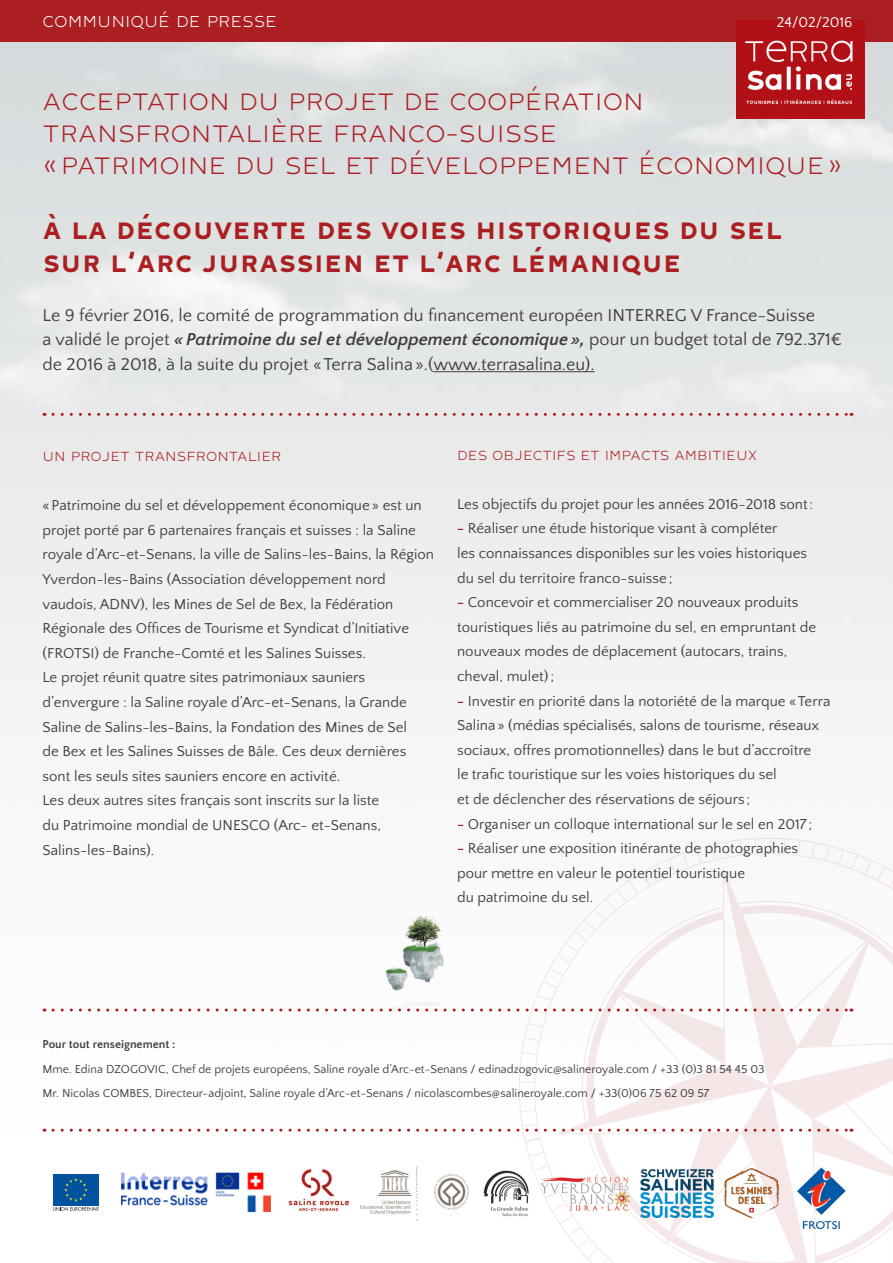
<style>
.page{position:relative;width:893px;height:1263px;background:#fff}
.page>*{position:absolute;margin:0;border:0;box-sizing:border-box;transform-origin:0 0}
.t1{font:300 27px "Mihaly";color:#ab1e21}
.t2{font:500 27px "Mihaly";color:#ab1e21}
.t3{font:18px/24.6px "Quattrocento Sans";color:#3e3e3f}
.t4{font:300 18px "Mihaly";color:#fff}
.t5{font:15px/24.6px "Quattrocento Sans";color:#3e3e3f}
.t6{font:300 15px "Mihaly";color:#ab1e21}
.t7{font:15px "Quattrocento Sans";color:#fff}
.t8{font:12px "Quattrocento Sans";color:#3e3e3f}
.t9{font:700 12px "Quattrocento Sans";color:#3e3e3f}
.s1{font-weight:700;font-style:italic}
.s2{font-weight:700;color:#ab1e21}
</style>
<div class="page">
<img style="left:0;top:42px;width:893px;height:1090px">
<div style="left:0;top:0;width:893px;height:42px;background:#ab1e21"></div>
<img style="left:737px;top:21px;width:127px;height:98px">
<hr style="left:433px;top:371px;width:162px;height:1px;background:#3e3e3f">
<svg style="left:53px;top:413px;width:799px;height:3px;background:#d8b5b6"></svg>
<svg style="left:495px;top:814px;width:398px;height:25px"></svg>
<svg style="left:53px;top:839px;width:840px;height:424px"></svg>
<img style="left:374px;top:907px;width:81px;height:111px">
<p class="t4" style="left:43px;top:11px;width:236px">COMMUNIQUÉ DE PRESSE</p>
<p class="t7" style="left:777px;top:14px;width:77px">24/02/2016</p>
<p class="t1" style="left:43px;top:86px;width:603px">ACCEPTATION DU PROJET DE COOPÉRATION</p>
<p class="t1" style="left:43px;top:118px;width:516px">TRANSFRONTALIÈRE FRANCO-SUISSE</p>
<p class="t1" style="left:43px;top:151px;width:802px">«PATRIMOINE DU SEL ET DÉVELOPPEMENT ÉCONOMIQUE»</p>
<p class="t2" style="left:43px;top:206px;width:741px">À LA DÉCOUVERTE DES VOIES HISTORIQUES DU SEL</p>
<p class="t2" style="left:43px;top:238px;width:641px">SUR L’ARC JURASSIEN ET L’ARC LÉMANIQUE</p>
<p class="t3" style="left:43px;top:303px;width:774px">Le 9 février 2016, le comité de programmation du financement européen INTERREG V France-Suisse</p>
<p class="t3" style="left:43px;top:328px;width:801px">a validé le projet <span class="s1">«Patrimoine du sel et développement économique»,</span> pour un budget total de 792.371€ de 2016 à 2018, à la suite du projet «Terra Salina ».(www.terrasalina.eu).</p>
<p class="t6" style="left:43px;top:448px;width:240px">UN PROJET TRANSFRONTALIER</p>
<p class="t5" style="left:43px;top:493px;width:393px">«Patrimoine du sel et développement économique» est un projet porté par 6 partenaires français et suisses : la Saline royale d’Arc-et-Senans, la ville de Salins-les-Bains, la Région Yverdon-les-Bains (Association développement nord</p>
<p class="t5" style="left:43px;top:592px;width:368px">vaudois, ADNV), les Mines de Sel de Bex, la Fédération<br>Régionale des Offices de Tourisme et Syndicat d’Initiative (FROTSI) de Franche-Comté et les Salines Suisses.</p>
<p class="t5" style="left:43px;top:666px;width:324px">Le projet réunit quatre sites patrimoniaux sauniers</p>
<p class="t5" style="left:43px;top:690px;width:366px">d’envergure : la Saline royale d’Arc-et-Senans, la Grande<br>Saline de Salins-les-Bains, la Fondation des Mines de Sel</p>
<p class="t5" style="left:43px;top:739px;width:365px">de Bex et les Salines Suisses de Bâle. Ces deux dernières sont les seuls sites sauniers encore en activité.</p>
<p class="t5" style="left:43px;top:789px;width:338px">Les deux autres sites français sont inscrits sur la liste</p>
<p class="t5" style="left:43px;top:813px;width:340px">du Patrimoine mondial de UNESCO (Arc- et-Senans,</p>
<p class="t5" style="left:43px;top:838px;width:113px">Salins-les-Bains).</p>
<p class="t6" style="left:457px;top:446px;width:302px">DES OBJECTIFS ET IMPACTS AMBITIEUX</p>
<p class="t5" style="left:457px;top:492px;width:358px">Les objectifs du projet pour les années 2016-2018 sont:</p>
<p class="t5" style="left:457px;top:517px;width:322px"><span class="s2">-</span> Réaliser une étude historique visant à compléter</p>
<p class="t5" style="left:457px;top:541px;width:351px">les connaissances disponibles sur les voies historiques</p>
<p class="t5" style="left:457px;top:566px;width:217px">du sel du territoire franco-suisse;</p>
<p class="t5" style="left:457px;top:590px;width:343px"><span class="s2">-</span> Concevoir et commercialiser 20 nouveaux produits</p>
<p class="t5" style="left:457px;top:615px;width:361px">touristiques liés au patrimoine du sel, en empruntant de nouveaux modes de déplacement (autocars, trains,</p>
<p class="t5" style="left:457px;top:664px;width:99px">cheval, mulet);</p>
<p class="t5" style="left:457px;top:689px;width:375px"><span class="s2">-</span> Investir en priorité dans la notoriété de la marque «Terra<br>Salina » (médias spécialisés, salons de tourisme, réseaux</p>
<p class="t5" style="left:457px;top:738px;width:356px">sociaux, offres promotionnelles) dans le but d’accroître</p>
<p class="t5" style="left:457px;top:763px;width:321px">le trafic touristique sur les voies historiques du sel</p>
<p class="t5" style="left:457px;top:787px;width:295px">et de déclencher des réservations de séjours ;</p>
<p class="t5" style="left:457px;top:812px;width:357px"><span class="s2">-</span> Organiser un colloque international sur le sel en 2017 ;</p>
<p class="t5" style="left:457px;top:836px;width:343px"><span class="s2">-</span> Réaliser une exposition itinérante de photographies</p>
<p class="t5" style="left:457px;top:861px;width:290px">pour mettre en valeur le potentiel touristique</p>
<p class="t5" style="left:457px;top:886px;width:138px">du patrimoine du sel.</p>
<p class="t9" style="left:43px;top:1038px;width:135px">Pour tout renseignement :</p>
<p class="t8" style="left:43px;top:1063px;width:724px">Mme. Edina DZOGOVIC, Chef de projets européens, Saline royale d’Arc-et-Senans / edinadzogovic@salineroyale.com / +33 (0)3 81 54 45 03</p>
<p class="t8" style="left:43px;top:1087px;width:668px">Mr. Nicolas COMBES, Directeur-adjoint, Saline royale d’Arc-et-Senans / nicolascombes@salineroyale.com / +33(0)06 75 62 09 57</p>
</div>
